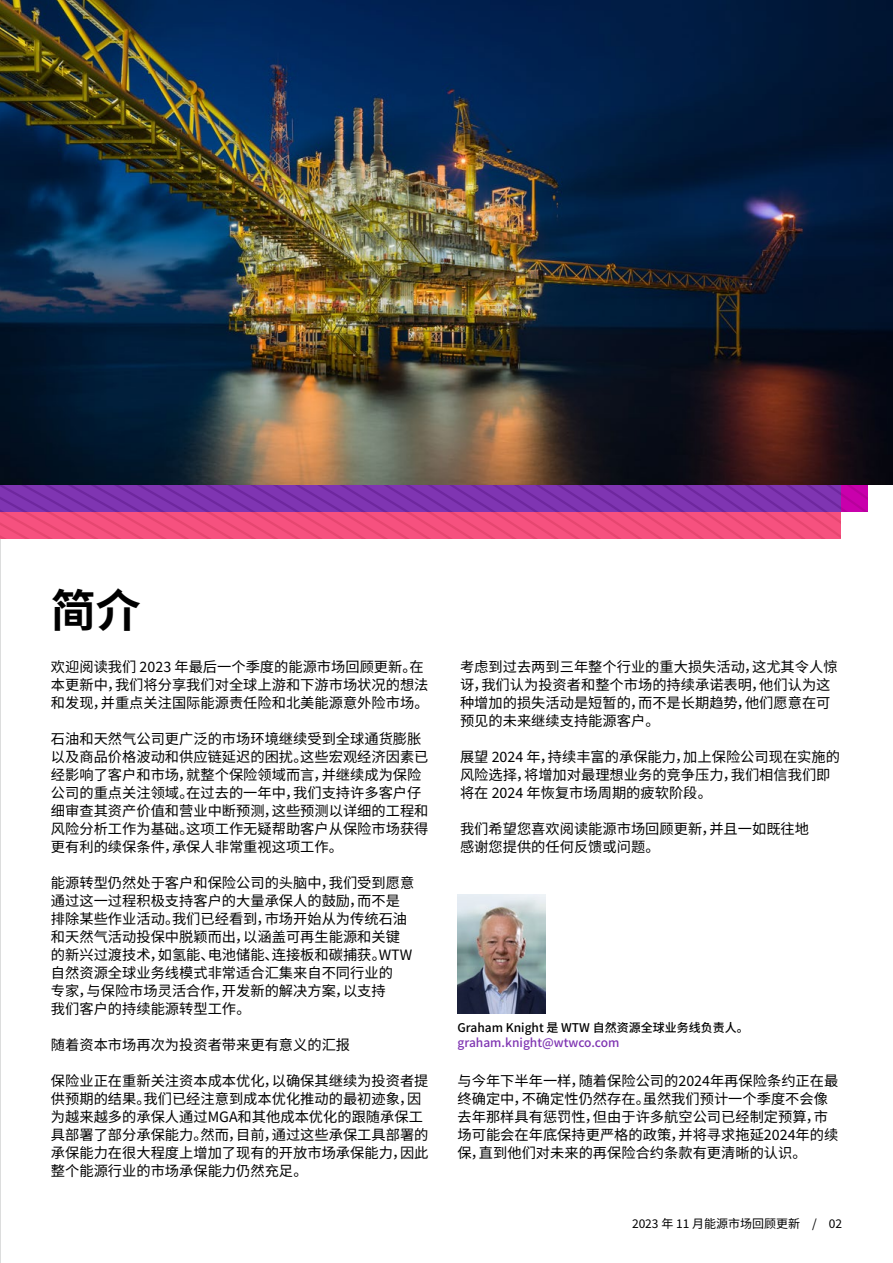
<style>
.page{position:relative;width:893px;height:1263px;background:#fff}
.page>*{position:absolute;margin:0;border:0;box-sizing:border-box;transform-origin:0 0}
.t1{font:700 45px "Noto Sans SC";color:#000}
.t2{font:14.25px/18px "Noto Sans SC";color:#000}
.t3{font:500 12px "Noto Sans SC";color:#000}
.t4{font:500 12px "Noto Sans SC";color:#7f35b2}
.t5{font:12px "Noto Sans SC";color:#000}
</style>
<div class="page">
<img style="left:0;top:0;width:1px;height:1263px">
<svg style="left:0;top:485px;width:867px;height:54px;background:#b84296"></svg>
<img style="left:0;top:0;width:893px;height:485px">
<img style="left:458px;top:895px;width:87px;height:119px">
<h1 class="t1" style="left:51px;top:585px;width:91px">简介</h1>
<p class="t2" style="left:51px;top:658px;width:379px">欢迎阅读我们 2023 年最后一个季度的能源市场回顾更新。在本更新中，我们将分享我们对全球上游和下游市场状况的想法和发现，并重点关注国际能源责任险和北美能源意外险市场。</p>
<p class="t2" style="left:51px;top:730px;width:379px">石油和天然气公司更广泛的市场环境继续受到全球通货膨胀以及商品价格波动和供应链延迟的困扰。这些宏观经济因素已经影响了客户和市场，就整个保险领域而言，并继续成为保险公司的重点关注领域。在过去的一年中，我们支持许多客户仔细审查其资产价值和营业中断预测，这些预测以详细的工程和风险分析工作为基础。这项工作无疑帮助客户从保险市场获得更有利的续保条件，承保人非常重视这项工作。</p>
<p class="t2" style="left:51px;top:874px;width:365px">能源转型仍然处于客户和保险公司的头脑中，我们受到愿意通过这一过程积极支持客户的大量承保人的鼓励，而不是排除某些作业活动。我们已经看到，市场开始从为传统石油和天然气活动投保中脱颖而出，以涵盖可再生能源和关键的新兴过渡技术，如氢能、电池储能、连接板和碳捕获。WTW自然资源全球业务线模式非常适合汇集来自不同行业的<br>专家，与保险市场灵活合作，开发新的解决方案，以支持<br>我们客户的持续能源转型工作。</p>
<p class="t2" style="left:51px;top:1036px;width:301px">随着资本市场再次为投资者带来更有意义的汇报</p>
<p class="t2" style="left:51px;top:1072px;width:379px">保险业正在重新关注资本成本优化，以确保其继续为投资者提供预期的结果。我们已经注意到成本优化推动的最初迹象，因为越来越多的承保人通过MGA和其他成本优化的跟随承保工具部署了部分承保能力。然而，目前，通过这些承保工具部署的承保能力在很大程度上增加了现有的开放市场承保能力，因此整个能源行业的市场承保能力仍然充足。</p>
<p class="t2" style="left:460px;top:658px;width:379px">考虑到过去两到三年整个行业的重大损失活动，这尤其令人惊讶，我们认为投资者和整个市场的持续承诺表明，他们认为这种增加的损失活动是短暂的，而不是长期趋势，他们愿意在可预见的未来继续支持能源客户。</p>
<p class="t2" style="left:460px;top:748px;width:382px">展望 2024 年，持续丰富的承保能力，加上保险公司现在实施的风险选择，将增加对最理想业务的竞争压力，我们相信我们即将在 2024 年恢复市场周期的疲软阶段。</p>
<p class="t2" style="left:460px;top:820px;width:351px">我们希望您喜欢阅读能源市场回顾更新，并且一如既往地感谢您提供的任何反馈或问题。</p>
<p class="t3" style="left:458px;top:1020px;width:293px">Graham Knight 是 WTW 自然资源全球业务线负责人。</p>
<p class="t4" style="left:458px;top:1035px;width:163px">graham.knight@wtwco.com</p>
<p class="t2" style="left:458px;top:1072px;width:382px">与今年下半年一样，随着保险公司的2024年再保险条约正在最终确定中，不确定性仍然存在。虽然我们预计一个季度不会像去年那样具有惩罚性，但由于许多航空公司已经制定预算，市场可能会在年底保持更严格的政策，并将寻求拖延2024年的续保，直到他们对未来的再保险合约条款有更清晰的认识。</p>
<p class="t5" style="left:632px;top:1217px;width:212px">2023 年 11 月能源市场回顾更新 / 02</p>
</div>
